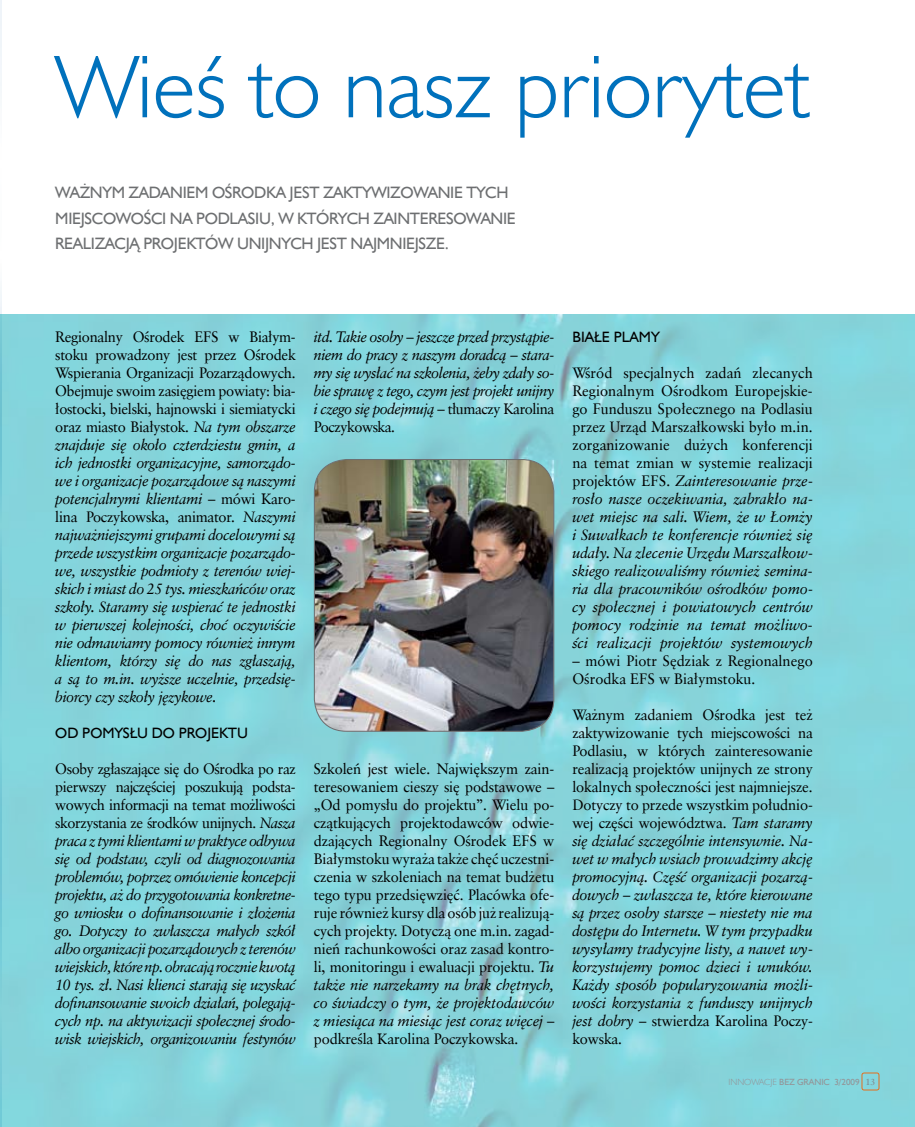
<style>
.page{position:relative;width:915px;height:1127px;background:#fff}
.page>*{position:absolute;margin:0;border:0;box-sizing:border-box;transform-origin:0 0}
.t1{font:89.7px "Humanst 521 Lt EU";color:#0071bc}
.t2{font:16.5px "Humanst 521 EU";color:#6d6f71}
.t3{font:italic 15px/18px "Class Garmnd EU";letter-spacing:-.02em;color:#000;text-align:justify}
.t4{font:15px/18px "Class Garmnd EU";letter-spacing:-.005em;color:#000;text-align:justify}
.t5{font:15px "Humanst 521 EU";color:#000}
.t6{font:9px "Humanst 521 EU";color:#939598}
.t7{font:9px "Humanst 521 Lt EU";color:#939598}
.s1{font-style:normal}
.s2{font-style:italic}
.s3{font-family:"Humanst 521 EU"}
.s4{font-family:"Class Garmnd EU";color:#808285}
</style>
<div class="page">
<img style="left:0;top:0;width:1px;height:315px">
<img style="left:0;top:315px;width:914px;height:812px">
<img style="left:314px;top:459px;width:239px;height:272px">
<div style="left:314px;top:459px;width:240px;height:273px;border:1px solid #6d6f71;border-radius:32px"></div>
<div style="left:861px;top:1073px;width:17px;height:17px;border:1px solid #e36f1e;border-radius:2px"></div>
<h1 class="t1" style="left:55px;top:32px;width:757px">Wieś to nasz priorytet</h1>
<p class="t2" style="left:55px;top:182px;width:47px">WAŻNYM</p>
<p class="t2" style="left:128px;top:182px;width:11px">ZADANIEM</p>
<p class="t2" style="left:212px;top:182px;width:25px">OŚRODKA</p>
<p class="t2" style="left:289px;top:182px;width:9px">JEST</p>
<p class="t2" style="left:323px;top:182px;width:11px">ZAKTYWIZOWANIE</p>
<p class="t2" style="left:466px;top:182px;width:12px">TYCH</p>
<p class="t2" style="left:55px;top:208px;width:11px">MIEJSCOWOŚCI</p>
<p class="t2" style="left:170px;top:208px;width:46px">NA PODLASIU</p>
<p class="t2" style="left:270px;top:208px;width:38px">, W KTÓRYCH</p>
<p class="t2" style="left:373px;top:208px;width:11px">ZAINTERESOWANIE</p>
<p class="t2" style="left:55px;top:233px;width:10px">REALIZACJĄ</p>
<p class="t2" style="left:143px;top:233px;width:11px">PROJEKTÓW</p>
<p class="t2" style="left:237px;top:233px;width:11px">UNIJNYCH</p>
<p class="t2" style="left:317px;top:233px;width:9px">JEST</p>
<p class="t2" style="left:350px;top:233px;width:10px">NAJMNIEJSZE</p>
<p class="t2" style="left:444px;top:233px;width:6px">.</p>
<p class="t3" style="left:55px;top:328px;width:242px"><span class="s1">Regionalny Ośrodek EFS w Białym&shy;stoku prowadzony jest przez Ośrodek Wspierania Organizacji Pozarządowych.<br>Obejmuje swoim zasięgiem powiaty: bia&shy;łostocki, bielski, hajnowski i siemiatycki oraz miasto Białystok.</span> Na tym obszarze znajduje się około czterdziestu gmin, a ich jednostki organizacyjne, samorządo&shy;we i organizacje pozarządowe są naszymi potencjalnymi klientami <span class="s1">– mówi Karo&shy;lina Poczykowska, animator.</span> Naszymi najważniejszymi grupami docelowymi są przede wszystkim organizacje pozarządo&shy;we, wszystkie podmioty z terenów wiej&shy;skich i miast do 25 tys. mieszkańców oraz szkoły. Staramy się wspierać te jednostki w pierwszej kolejności, choć oczywiście nie odmawiamy pomocy również innym klientom, którzy się do nas zgłaszają, a są to m.in. wyższe uczelnie, przedsię&shy;biorcy czy szkoły językowe.</p>
<p class="t5" style="left:55px;top:724px;width:37px">OD POMYSŁU</p>
<p class="t5" style="left:152px;top:724px;width:37px">DO PROJEKTU</p>
<p class="t3" style="left:55px;top:760px;width:242px"><span class="s1">Osoby zgłaszające się do Ośrodka po raz pierwszy najczęściej poszukują podsta&shy;wowych informacji na temat możliwości skorzystania ze środków unijnych.</span> Nasza praca z tymi klientami w praktyce odbywa się od podstaw, czyli od diagnozowania problemów, poprzez omówienie koncepcji projektu, aż do przygotowania konkretne&shy;go wniosku o dofinansowanie i złożenia go. Dotyczy to zwłaszcza małych szkół albo organizacji pozarządowych z terenów wiejskich, które np. obracają rocznie kwotą 10 tys. zł. Nasi klienci starają się uzyskać dofinansowanie swoich działań, polegają&shy;cych np. na aktywizacji społecznej środo&shy;wisk wiejskich, organizowaniu festynów</p>
<p class="t3" style="left:314px;top:328px;width:242px">itd. Takie osoby – jeszcze przed przystąpie&shy;niem do pracy z naszym doradcą – stara&shy;my się wysłać na szkolenia, żeby zdały so&shy;bie sprawę z tego, czym jest projekt unijny i czego się podejmują <span class="s1">– tłumaczy Karolina Poczykowska.</span></p>
<p class="t4" style="left:314px;top:760px;width:242px">Szkoleń jest wiele. Największym zain&shy;teresowaniem cieszy się podstawowe – „Od pomysłu do projektu”. Wielu po&shy;czątkujących projektodawców odwie&shy;dzających Regionalny Ośrodek EFS w Białymstoku wyraża także chęć uczestni&shy;czenia w szkoleniach na temat budżetu tego typu przedsięwzięć. Placówka ofe&shy;ruje również kursy dla osób już realizują&shy;cych projekty. Dotyczą one m.in. zagad&shy;nień rachunkowości oraz zasad kontro&shy;li, monitoringu i ewaluacji projektu. <span class="s2">Tu także nie narzekamy na brak chętnych, co świadczy o tym, że projektodawców z miesiąca na miesiąc jest coraz więcej</span> – podkreśla Karolina Poczykowska.</p>
<p class="t5" style="left:572px;top:328px;width:17px">BIAŁE</p>
<p class="t5" style="left:613px;top:328px;width:11px">PLAMY</p>
<p class="t3" style="left:572px;top:364px;width:242px"><span class="s1">Wśród specjalnych zadań zlecanych Regionalnym Ośrodkom Europejskie&shy;go Funduszu Społecznego na Podlasiu przez Urząd Marszałkowski było m.in. zorganizowanie dużych konferencji na temat zmian w systemie realizacji projektów EFS.</span> Zainteresowanie prze&shy;rosło nasze oczekiwania, zabrakło na&shy;wet miejsc na sali. Wiem, że w Łomży i Suwałkach te konferencje również się udały. Na zlecenie Urzędu Marszałkow&shy;skiego realizowaliśmy również semina&shy;ria dla pracowników ośrodków pomo&shy;cy społecznej i powiatowych centrów pomocy rodzinie na temat możliwo&shy;ści realizacji projektów systemowych</p>
<p class="t4" style="left:572px;top:652px;width:242px">– mówi Piotr Sędziak z Regionalnego<br>Ośrodka EFS w Białymstoku.</p>
<p class="t3" style="left:572px;top:706px;width:242px"><span class="s1">Ważnym zadaniem Ośrodka jest też zaktywizowanie tych miejscowości na Podlasiu, w których zainteresowanie realizacją projektów unijnych ze strony lokalnych społeczności jest najmniejsze.<br>Dotyczy to przede wszystkim południo&shy;wej części województwa.</span> Tam staramy się działać szczególnie intensywnie. Na&shy;wet w małych wsiach prowadzimy akcję promocyjną. Część organizacji pozarzą&shy;dowych – zwłaszcza te, które kierowane są przez osoby starsze – niestety nie ma dostępu do Internetu. W tym przypadku wysyłamy tradycyjne listy, a nawet wy&shy;korzystujemy pomoc dzieci i wnuków.<br>Każdy sposób popularyzowania możli&shy;wości korzystania z funduszy unijnych jest dobry <span class="s1">– stwierdza Karolina Poczy&shy;kowska.</span></p>
<p class="t7" style="left:728px;top:1076px;width:57px">i nnowacje <span class="s3">BEZ</span></p>
<p class="t6" style="left:797px;top:1076px;width:7px">GRANIC</p>
<p class="t6" style="left:834px;top:1076px;width:43px">3/2009 <span class="s4">13</span></p>
</div>
